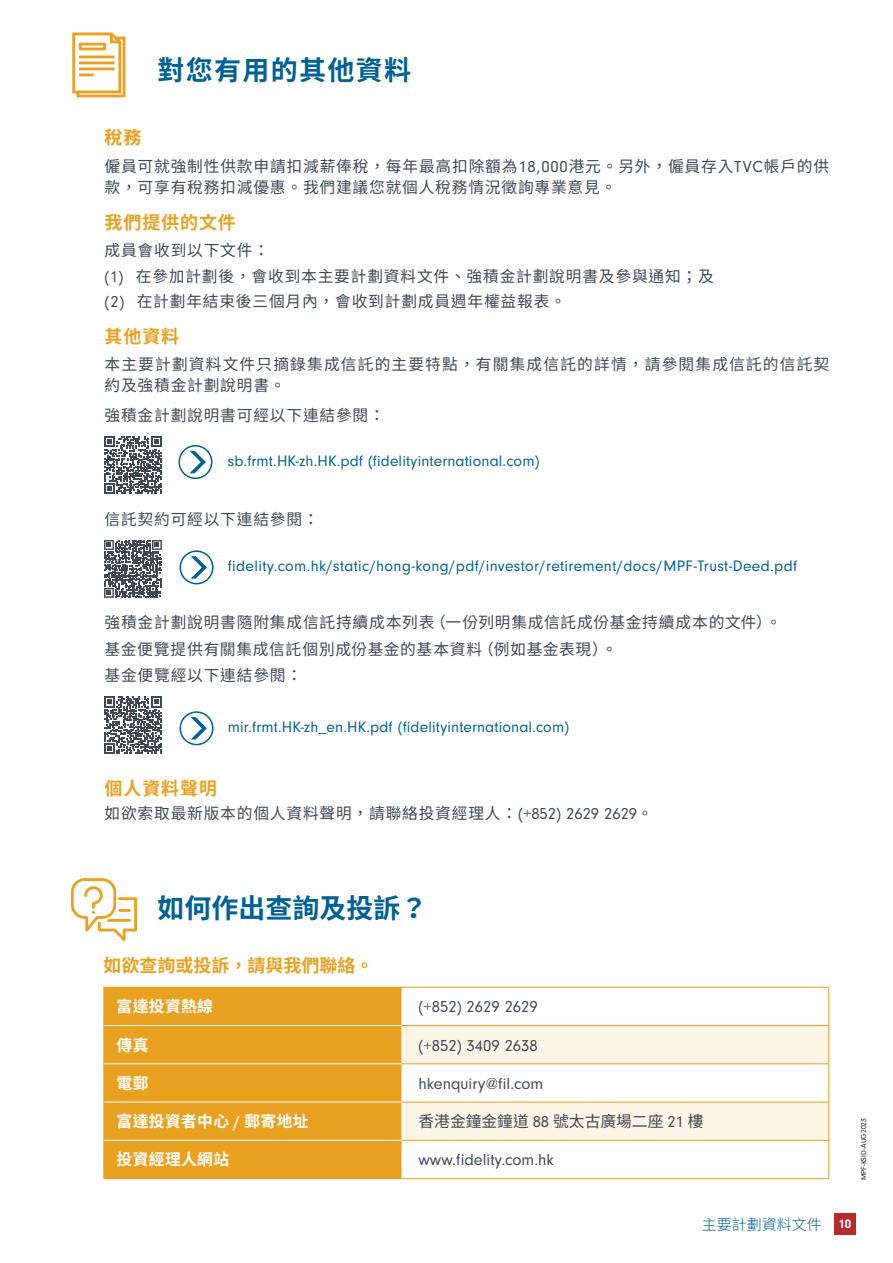
<style>
.page{position:relative;width:893px;height:1263px;background:#fff}
.page>*{position:absolute;margin:0;border:0;box-sizing:border-box;transform-origin:0 0}
.t1{font:700 27px "Noto Sans CJ Ktc";color:#016194}
.t2{font:700 27px "Noto Sans CJ Ktc";letter-spacing:.05em;color:#016194}
.t3{font:700 18px "Noto Sans CJ Ktc";letter-spacing:.05em;color:#e8a121}
.t4{font:700 18px "Noto Sans CJ Ktc";color:#e8a121}
.t5{font:16.5px "Neuzeit Gro";color:#404855}
.t6{font:15.75px/21px "Noto Sans CJ Ktc";letter-spacing:.05em;color:#404855}
.t7{font:15.75px "Neuzeit Gro";letter-spacing:.01em;color:#016194}
.t8{font:15.75px/21px "Noto Sans CJ Ktc";letter-spacing:.07em;color:#404855}
.t9{font:700 15.75px "Noto Sans CJ Ktc";letter-spacing:.025em;color:#fff}
.t10{font:15.75px "Noto Sans CJ Ktc";color:#404855}
.t11{font:300 15px "Noto Sans CJ Ktc";color:#016194}
.t12{font:7.5px "Neuzeit Gro";color:#231f20}
.s1{font-family:"Neuzeit Gro";font-size:16.5px}
.s2{font-family:"Neuzeit Gro";font-size:16.65px}
.s3{font-family:"Neuzeit Gro";font-weight:700;font-size:12.75px;color:#fff}
</style>
<div class="page">
<div style="left:834px;top:1213px;width:21px;height:21px;background:#b72b2a"></div>
<svg style="left:72px;top:32px;width:54px;height:66px"></svg>
<div style="left:79px;top:43px;width:27px;height:7px;border:3px solid #e8a121"></div>
<div style="left:178px;top:445px;width:34px;height:34px;border:2px solid #016194;border-radius:50%"></div>
<svg style="left:190px;top:451px;width:16px;height:22px"></svg>
<svg style="left:104px;top:436px;width:58px;height:58px"></svg>
<svg style="left:104px;top:696px;width:58px;height:58px"></svg>
<div style="left:179px;top:711px;width:35px;height:34px;border:2px solid #016194;border-radius:50%"></div>
<svg style="left:191px;top:717px;width:16px;height:22px"></svg>
<svg style="left:70px;top:878px;width:67px;height:63px"></svg>
<div style="left:104px;top:988px;width:297px;height:190px;background:#e8a121"></div>
<svg style="left:401px;top:1026px;width:427px;height:114px;fill:#fcf4e4"></svg>
<hr style="left:103px;top:987px;width:298px;height:1px;background:#e8a121">
<hr style="left:103px;top:988px;width:1px;height:37px;background:#e8a121">
<hr style="left:401px;top:987px;width:428px;height:1px;background:#e8a121">
<hr style="left:828px;top:988px;width:1px;height:37px;background:#e8a121">
<hr style="left:103px;top:1025px;width:1px;height:39px;background:#e8a121">
<hr style="left:401px;top:1025px;width:428px;height:1px;background:#e8a121">
<hr style="left:828px;top:1026px;width:1px;height:37px;background:#e8a121">
<hr style="left:103px;top:1064px;width:1px;height:38px;background:#e8a121">
<hr style="left:401px;top:1063px;width:428px;height:1px;background:#e8a121">
<hr style="left:828px;top:1064px;width:1px;height:38px;background:#e8a121">
<hr style="left:103px;top:1102px;width:1px;height:38px;background:#e8a121">
<hr style="left:401px;top:1102px;width:428px;height:1px;background:#e8a121">
<hr style="left:828px;top:1102px;width:1px;height:38px;background:#e8a121">
<hr style="left:103px;top:1140px;width:1px;height:38px;background:#e8a121">
<hr style="left:401px;top:1140px;width:428px;height:1px;background:#e8a121">
<hr style="left:828px;top:1141px;width:1px;height:37px;background:#e8a121">
<hr style="left:103px;top:1178px;width:298px;height:1px;background:#e8a121">
<hr style="left:401px;top:1178px;width:428px;height:1px;background:#e8a121">
<hr style="left:104px;top:1025px;width:297px;height:1px;background:#fff">
<hr style="left:104px;top:1063px;width:297px;height:1px;background:#fff">
<hr style="left:104px;top:1102px;width:297px;height:1px;background:#fff">
<hr style="left:104px;top:1140px;width:297px;height:1px;background:#fff">
<div style="left:179px;top:550px;width:35px;height:34px;border:2px solid #016194;border-radius:50%"></div>
<svg style="left:191px;top:556px;width:16px;height:23px"></svg>
<svg style="left:104px;top:540px;width:58px;height:58px"></svg>
<p class="t2" style="left:157px;top:55px;width:255px">對您有用的其他資料</p>
<p class="t3" style="left:105px;top:128px;width:38px">稅務</p>
<p class="t6" style="left:105px;top:156px;width:726px">僱員可就強制性供款申請扣減薪俸稅，每年最高扣除額為<span class="s1">18,000</span>港元。另外，僱員存入<span class="s1">TVC</span>帳戶的供款，可享有稅務扣減優惠。我們建議您就個人稅務情況徵詢專業意見。</p>
<p class="t3" style="left:105px;top:212px;width:133px">我們提供的文件</p>
<p class="t6" style="left:105px;top:240px;width:166px">成員會收到以下文件：</p>
<p class="t6" style="left:105px;top:266px;width:611px"><span class="s1">(1)</span> 在參加計劃後，會收到本主要計劃資料文件、強積金計劃說明書及參與通知；及</p>
<p class="t6" style="left:105px;top:291px;width:463px"><span class="s1">(2)</span> 在計劃年結束後三個月內，會收到計劃成員週年權益報表。</p>
<p class="t3" style="left:105px;top:326px;width:76px">其他資料</p>
<p class="t8" style="left:105px;top:354px;width:726px">本主要計劃資料文件只摘錄集成信託的主要特點，有關集成信託的詳情，請參閱集成信託的信託契約及強積金計劃說明書。</p>
<p class="t6" style="left:105px;top:405px;width:282px">強積金計劃說明書可經以下連結參閱：</p>
<p class="t7" style="left:228px;top:453px;width:313px">sb.frmt.HK-zh.HK.pdf (fidelityinternational.com)</p>
<p class="t6" style="left:105px;top:509px;width:216px">信託契約可經以下連結參閱：</p>
<p class="t7" style="left:228px;top:558px;width:571px">fidelity.com.hk/static/hong-kong/pdf/investor/retirement/docs/MPF-Trust-Deed.pdf</p>
<p class="t6" style="left:105px;top:612px;width:678px">強積金計劃說明書隨附集成信託持續成本列表（一份列明集成信託成份基金持續成本的文件）。</p>
<p class="t6" style="left:105px;top:639px;width:514px">基金便覽提供有關集成信託個別成份基金的基本資料（例如基金表現）。</p>
<p class="t6" style="left:105px;top:665px;width:199px">基金便覽經以下連結參閱：</p>
<p class="t7" style="left:228px;top:719px;width:343px">mir.frmt.HK-zh_en.HK.pdf (fidelityinternational.com)</p>
<p class="t3" style="left:105px;top:778px;width:114px">個人資料聲明</p>
<p class="t6" style="left:105px;top:803px;width:550px">如欲索取最新版本的個人資料聲明，請聯絡投資經理人：<span class="s1">(+852) 2629 2629</span>。</p>
<p class="t1" style="left:157px;top:893px;width:271px">如何作出查詢及投訴？</p>
<p class="t4" style="left:103px;top:955px;width:271px">如欲查詢或投訴，請與我們聯絡。</p>
<p class="t9" style="left:117px;top:998px;width:98px">富達投資熱線</p>
<p class="t5" style="left:418px;top:998px;width:121px">(+852) 2629 2629</p>
<p class="t9" style="left:117px;top:1036px;width:33px">傳真</p>
<p class="t5" style="left:418px;top:1036px;width:121px">(+852) 3409 2638</p>
<p class="t9" style="left:117px;top:1074px;width:33px">電郵</p>
<p class="t5" style="left:418px;top:1074px;width:126px">hkenquiry@fil.com</p>
<p class="t9" style="left:117px;top:1112px;width:194px">富達投資者中心 <span class="s2">/</span> 郵寄地址</p>
<p class="t10" style="left:418px;top:1112px;width:287px">香港金鐘金鐘道 <span class="s1">88</span> 號太古廣場二座 <span class="s1">21</span> 樓</p>
<p class="t9" style="left:117px;top:1151px;width:114px">投資經理人網站</p>
<p class="t5" style="left:418px;top:1151px;width:137px">www.fidelity.com.hk</p>
<p class="t12" style="left:859px;top:1180px;width:63px;rotate:-90deg">MPF-KSID-AUG2023</p>
<p class="t11" style="left:702px;top:1216px;width:151px">主要計劃資料文件 <span class="s3">10</span></p>
</div>
